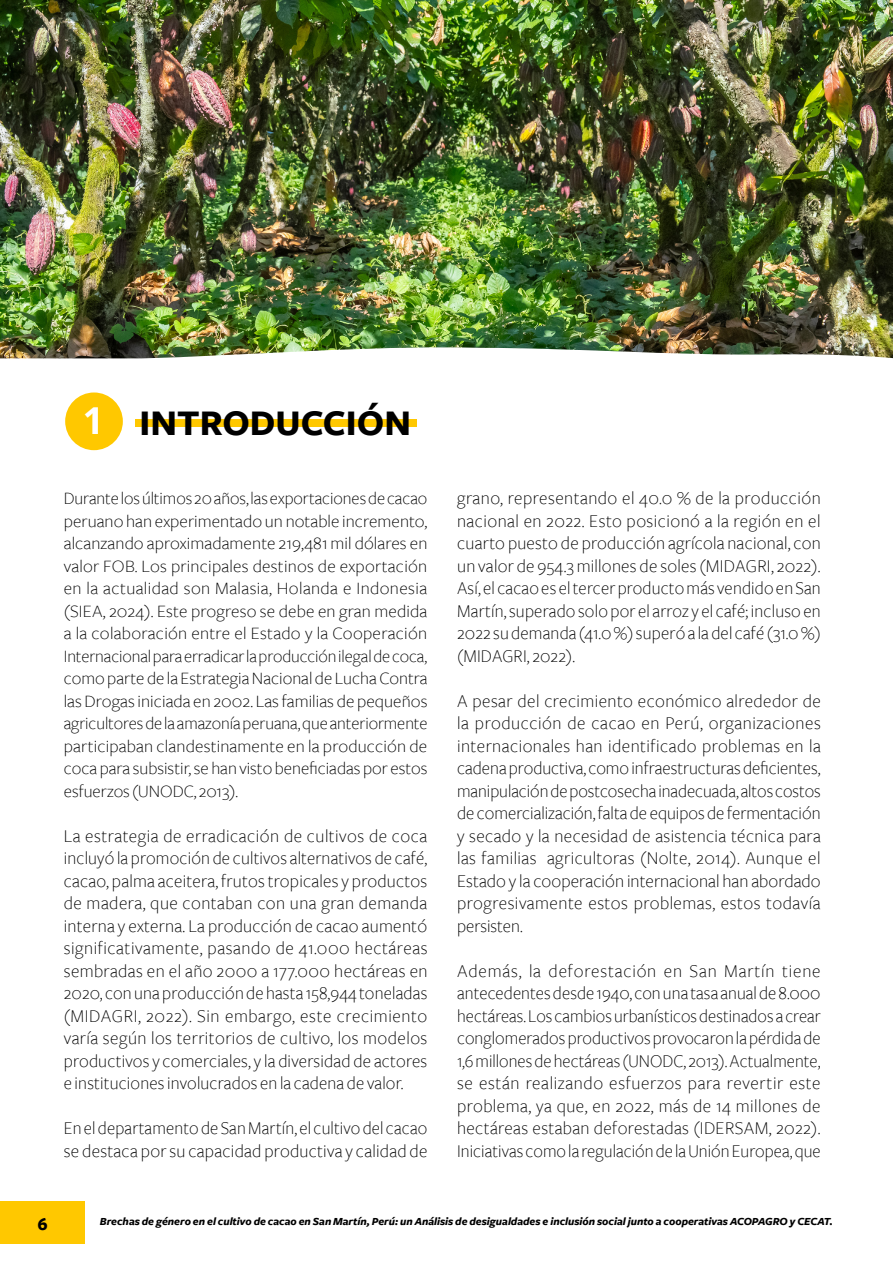
<style>
.page{position:relative;width:893px;height:1263px;background:#fff}
.page>*{position:absolute;margin:0;border:0;box-sizing:border-box;transform-origin:0 0}
.t1{font:700 37.5px "Freight Sans";color:#000}
.t2{font:700 37.05px "Open Sans";color:#fff}
.t3{font:300 18.75px/22.5px "Freight Sans";letter-spacing:.01em;color:#000;text-align:justify}
.t4{font:300 18.75px/22.5px "Freight Sans";letter-spacing:.01em;color:#000;scale:.96 1}
.t5{font:300 18px/22.5px "Freight Sans";color:#000;text-align:justify}
.t6{font:700 18px "Freight Sans";color:#000}
.t7{font:italic 700 11.25px "Freight Sans";color:#000}
</style>
<div class="page">
<div style="left:0;top:1201px;width:85px;height:43px;background:#ffc800"></div>
<div style="left:135px;top:420px;width:281px;height:7px;background:#ffc800"></div>
<div style="left:65px;top:392px;width:58px;height:58px;background:#ffc800;border-radius:50%"></div>
<img style="left:0;top:0;width:893px;height:358px">
<h2 class="t2" style="left:83px;top:395px;width:23px">1</h2>
<h1 class="t1" style="left:140px;top:403px;width:273px">INTRODUCCIÓN</h1>
<p class="t5" style="left:64px;top:487px;width:365px">Durante los últimos 20 años, las exportaciones de cacao peruano han experimentado un notable incremento, alcanzando aproximadamente 219,481 mil dólares en valor FOB. Los principales destinos de exportación en la actualidad son Malasia, Holanda e Indonesia (SIEA, 2024). Este progreso se debe en gran medida a la colaboración entre el Estado y la Cooperación Internacional para erradicar la producción ilegal de coca, como parte de la Estrategia Nacional de Lucha Contra las Drogas iniciada en 2002. Las familias de pequeños agricultores de la amazonía peruana, que anteriormente participaban clandestinamente en la producción de coca para subsistir, se han visto beneficiadas por estos esfuerzos (UNODC, 2013).</p>
<p class="t3" style="left:64px;top:825px;width:365px">La estrategia de erradicación de cultivos de coca incluyó la promoción de cultivos alternativos de café, cacao, palma aceitera, frutos tropicales y productos de madera, que contaban con una gran demanda interna y externa. La producción de cacao aumentó significativamente, pasando de 41.000 hectáreas sembradas en el año 2000 a 177.000 hectáreas en 2020, con una producción de hasta 158,944 toneladas (MIDAGRI, 2022). Sin embargo, este crecimiento varía según los territorios de cultivo, los modelos productivos y comerciales, y la diversidad de actores e instituciones involucrados en la cadena de valor.</p>
<p class="t4" style="left:64px;top:1117px;width:380px">En el departamento de San Martín, el cultivo del cacao se destaca por su capacidad productiva y calidad de</p>
<p class="t3" style="left:457px;top:487px;width:365px">grano, representando el 40.0 % de la producción nacional en 2022. Esto posicionó a la región en el cuarto puesto de producción agrícola nacional, con un valor de 954.3 millones de soles (MIDAGRI, 2022).<br>Así, el cacao es el tercer producto más vendido en San Martín, superado solo por el arroz y el café; incluso en 2022 su demanda (41.0 %) superó a la del café (31.0 %) (MIDAGRI, 2022).</p>
<p class="t3" style="left:457px;top:690px;width:365px">A pesar del crecimiento económico alrededor de la producción de cacao en Perú, organizaciones internacionales han identificado problemas en la cadena productiva, como infraestructuras deficientes, manipulación de postcosecha inadecuada, altos costos de comercialización, falta de equipos de fermentación y secado y la necesidad de asistencia técnica para las familias agricultoras (Nolte, 2014). Aunque el Estado y la cooperación internacional han abordado progresivamente estos problemas, estos todavía persisten.</p>
<p class="t3" style="left:457px;top:960px;width:365px">Además, la deforestación en San Martín tiene antecedentes desde 1940, con una tasa anual de 8.000 hectáreas. Los cambios urbanísticos destinados a crear conglomerados productivos provocaron la pérdida de 1,6 millones de hectáreas (UNODC, 2013). Actualmente, se están realizando esfuerzos para revertir este problema, ya que, en 2022, más de 14 millones de hectáreas estaban deforestadas (IDERSAM, 2022).<br>Iniciativas como la regulación de la Unión Europea, que</p>
<p class="t6" style="left:37px;top:1214px;width:12px">6</p>
<p class="t7" style="left:100px;top:1215px;width:734px">Brechas de género en el cultivo de cacao en San Martín, Perú: un Análisis de desigualdades e inclusión social junto a cooperativas ACOPAGRO y CECAT.</p>
</div>
